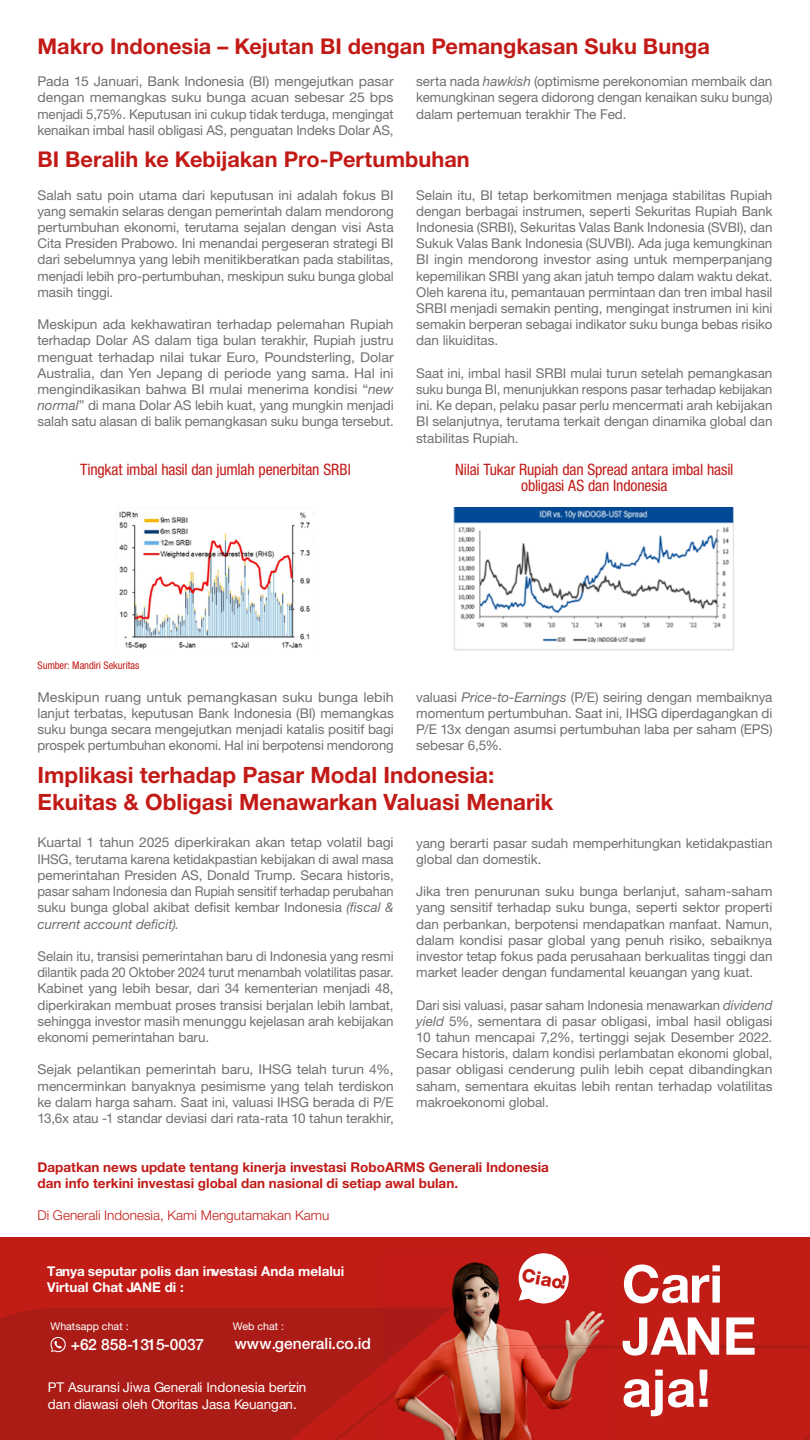
<style>
.page{position:relative;width:810px;height:1440px;background:#fff}
.page>*{position:absolute;margin:0;border:0;box-sizing:border-box;transform-origin:0 0}
.t1{font:700 52.12px/52.1px "Helvetica Neue LT Std";color:#fff}
.t2{font:700 22.5px/27px "Helvetica Neue LT Std";color:#c21b17}
.t3{font:700 21.75px "Helvetica Neue LT Std";color:#c21b17}
.t4{font:800 18.45px "Helvetica Neue LT Std";color:#c21c17}
.t5{font:condensed 15.75px/16.2px "Helvetica Neue LT Std";letter-spacing:-.01em;color:#c21b17;text-align:center}
.t6{font:500 15.6px "Helvetica Neue LT Std";color:#fff}
.t7{font:13.5px/16.2px "Helvetica Neue LT Std";letter-spacing:-.005em;color:#707070;text-align:justify}
.t8{font:13.5px/16.2px "Helvetica Neue LT Std";letter-spacing:-.005em;color:#707070;text-align:justify;scale:1.04 1}
.t9{font:13.5px/16.2px "Helvetica Neue LT Std";letter-spacing:-.005em;color:#707070;text-align:justify;scale:1.06 1}
.t10{font:700 13.5px/16.2px "Helvetica Neue LT Std";color:#c21b17}
.t11{font:13.5px/16.5px "Helvetica Neue LT Std";color:#fff}
.t12{font:700 13.5px/16.2px "Helvetica Neue LT Std";color:#fff}
.t13{font:300 13.5px "Helvetica Neue LT Std";color:#c21b17}
.t14{font:10.65px "Helvetica Neue LT Std";color:#fff}
.t15{font:condensed 10.5px "Helvetica Neue LT Std";letter-spacing:-.005em;color:#c21b17}
.s1{font-style:italic}
</style>
<div class="page">
<div style="left:0;top:1238px;width:810px;height:202px;background:#c21c17"></div>
<svg style="left:612px;top:1345px;width:198px;height:95px"></svg>
<svg style="left:0;top:1308px;width:382px;height:132px;fill:#ab1c17"></svg>
<svg style="left:50px;top:1336px;width:17px;height:17px"></svg>
<img style="left:397px;top:1253px;width:215px;height:187px">
<img style="left:407px;top:1354px;width:52px;height:31px">
<img style="left:459px;top:1346px;width:153px;height:11px">
<img style="left:382px;top:1381px;width:26px;height:24px">
<img style="left:382px;top:1308px;width:70px;height:57px">
<div style="left:519px;top:1253px;width:50px;height:50px;background:#fff;border-radius:50%"></div>
<svg style="left:519px;top:1284px;width:14px;height:17px"></svg>
<img style="left:119px;top:511px;width:191px;height:139px">
<img style="left:453px;top:507px;width:281px;height:144px">
<h3 class="t3" style="left:38px;top:32px;width:674px">Makro Indonesia – Kejutan BI dengan Pemangkasan Suku Bunga</h3>
<p class="t7" style="left:38px;top:73px;width:358px">Pada 15 Januari, Bank Indonesia (BI) mengejutkan pasar dengan memangkas suku bunga acuan sebesar 25 bps menjadi 5,75%. Keputusan ini cukup tidak terduga, mengingat kenaikan imbal hasil obligasi AS, penguatan Indeks Dolar AS,</p>
<p class="t7" style="left:416px;top:73px;width:358px">serta nada <span class="s1">hawkish</span> (optimisme perekonomian membaik dan kemungkinan segera didorong dengan kenaikan suku bunga) dalam pertemuan terakhir The Fed.</p>
<h3 class="t3" style="left:38px;top:146px;width:434px">BI Beralih ke Kebijakan Pro-Pertumbuhan</h3>
<p class="t7" style="left:38px;top:186px;width:358px">Salah satu poin utama dari keputusan ini adalah fokus BI yang semakin selaras dengan pemerintah dalam mendorong pertumbuhan ekonomi, terutama sejalan dengan visi Asta Cita Presiden Prabowo. Ini menandai pergeseran strategi BI dari sebelumnya yang lebih menitikberatkan pada stabilitas, menjadi lebih pro-pertumbuhan, meskipun suku bunga global masih tinggi.</p>
<p class="t7" style="left:38px;top:316px;width:358px">Meskipun ada kekhawatiran terhadap pelemahan Rupiah terhadap Dolar AS dalam tiga bulan terakhir, Rupiah justru menguat terhadap nilai tukar Euro, Poundsterling, Dolar Australia, dan Yen Jepang di periode yang sama. Hal ini mengindikasikan bahwa BI mulai menerima kondisi “<span class="s1">new normal</span>” di mana Dolar AS lebih kuat, yang mungkin menjadi salah satu alasan di balik pemangkasan suku bunga tersebut.</p>
<p class="t5" style="left:80px;top:461px;width:272px">Tingkat imbal hasil dan jumlah penerbitan SRBI</p>
<p class="t7" style="left:416px;top:186px;width:358px">Selain itu, BI tetap berkomitmen menjaga stabilitas Rupiah dengan berbagai instrumen, seperti Sekuritas Rupiah Bank Indonesia (SRBI), Sekuritas Valas Bank Indonesia (SVBI), dan Sukuk Valas Bank Indonesia (SUVBI). Ada juga kemungkinan BI ingin mendorong investor asing untuk memperpanjang kepemilikan SRBI yang akan jatuh tempo dalam waktu dekat.<br>Oleh karena itu, pemantauan permintaan dan tren imbal hasil SRBI menjadi semakin penting, mengingat instrumen ini kini semakin berperan sebagai indikator suku bunga bebas risiko dan likuiditas.</p>
<p class="t7" style="left:416px;top:365px;width:358px">Saat ini, imbal hasil SRBI mulai turun setelah pemangkasan suku bunga BI, menunjukkan respons pasar terhadap kebijakan ini. Ke depan, pelaku pasar perlu mencermati arah kebijakan BI selanjutnya, terutama terkait dengan dinamika global dan stabilitas Rupiah.</p>
<p class="t5" style="left:455px;top:461px;width:280px">Nilai Tukar Rupiah dan Spread antara imbal hasil obligasi AS dan Indonesia</p>
<p class="t15" style="left:38px;top:660px;width:104px">Sumber: Mandiri Sekuritas</p>
<p class="t9" style="left:38px;top:689px;width:338px">Meskipun ruang untuk pemangkasan suku bunga lebih lanjut terbatas, keputusan Bank Indonesia (BI) memangkas suku bunga secara mengejutkan menjadi katalis positif bagi prospek pertumbuhan ekonomi. Hal ini berpotensi mendorong</p>
<p class="t7" style="left:416px;top:689px;width:358px">valuasi <span class="s1">Price-to-Earnings</span> (P/E) seiring dengan membaiknya momentum pertumbuhan. Saat ini, IHSG diperdagangkan di P/E 13x dengan asumsi pertumbuhan laba per saham (EPS) sebesar 6,5%.</p>
<h2 class="t2" style="left:38px;top:761px;width:518px">Implikasi terhadap Pasar Modal Indonesia:<br>Ekuitas &amp; Obligasi Menawarkan Valuasi Menarik</h2>
<p class="t7" style="left:38px;top:834px;width:358px">Kuartal 1 tahun 2025 diperkirakan akan tetap volatil bagi IHSG, terutama karena ketidakpastian kebijakan di awal masa pemerintahan Presiden AS, Donald Trump. Secara historis, pasar saham Indonesia dan Rupiah sensitif terhadap perubahan suku bunga global akibat defisit kembar Indonesia <span class="s1">(fiscal &amp; current account deficit).</span></p>
<p class="t7" style="left:38px;top:948px;width:358px">Selain itu, transisi pemerintahan baru di Indonesia yang resmi dilantik pada 20 Oktober 2024 turut menambah volatilitas pasar.<br>Kabinet yang lebih besar, dari 34 kementerian menjadi 48, diperkirakan membuat proses transisi berjalan lebih lambat, sehingga investor masih menunggu kejelasan arah kebijakan ekonomi pemerintahan baru.</p>
<p class="t8" style="left:38px;top:1061px;width:344px">Sejak pelantikan pemerintah baru, IHSG telah turun 4%, mencerminkan banyaknya pesimisme yang telah terdiskon ke dalam harga saham. Saat ini, valuasi IHSG berada di P/E 13,6x atau -1 standar deviasi dari rata-rata 10 tahun terakhir,</p>
<p class="t7" style="left:416px;top:834px;width:358px">yang berarti pasar sudah memperhitungkan ketidakpastian global dan domestik.</p>
<p class="t7" style="left:416px;top:883px;width:358px">Jika tren penurunan suku bunga berlanjut, saham-saham yang sensitif terhadap suku bunga, seperti sektor properti dan perbankan, berpotensi mendapatkan manfaat. Namun, dalam kondisi pasar global yang penuh risiko, sebaiknya investor tetap fokus pada perusahaan berkualitas tinggi dan market leader dengan fundamental keuangan yang kuat.</p>
<p class="t7" style="left:416px;top:996px;width:358px">Dari sisi valuasi, pasar saham Indonesia menawarkan <span class="s1">dividend yield</span> 5%, sementara di pasar obligasi, imbal hasil obligasi 10 tahun mencapai 7,2%, tertinggi sejak Desember 2022.<br>Secara historis, dalam kondisi perlambatan ekonomi global, pasar obligasi cenderung pulih lebih cepat dibandingkan saham, sementara ekuitas lebih rentan terhadap volatilitas makroekonomi global.</p>
<p class="t10" style="left:38px;top:1158px;width:513px">Dapatkan news update tentang kinerja investasi RoboARMS Generali Indonesia dan info terkini investasi global dan nasional di setiap awal bulan.</p>
<p class="t13" style="left:38px;top:1207px;width:293px">Di Generali Indonesia, Kami Mengutamakan Kamu</p>
<p class="t12" style="left:47px;top:1263px;width:299px">Tanya seputar polis dan investasi Anda melalui<br>Virtual Chat JANE di :</p>
<p class="t14" style="left:50px;top:1320px;width:80px">Whatsapp chat :</p>
<p class="t6" style="left:71px;top:1335px;width:135px">+62 858-1315-0037</p>
<p class="t14" style="left:233px;top:1320px;width:53px">Web chat :</p>
<p class="t6" style="left:235px;top:1334px;width:138px">www.generali.co.id</p>
<p class="t11" style="left:48px;top:1379px;width:260px">PT Asuransi Jiwa Generali Indonesia berizin dan diawasi oleh Otoritas Jasa Keuangan.</p>
<h3 class="t4" style="left:524px;top:1264px;width:47px;rotate:10deg">Ciao!</h3>
<h1 class="t1" style="left:622px;top:1257px;width:136px">Cari<br>JANE aja!</h1>
</div>
